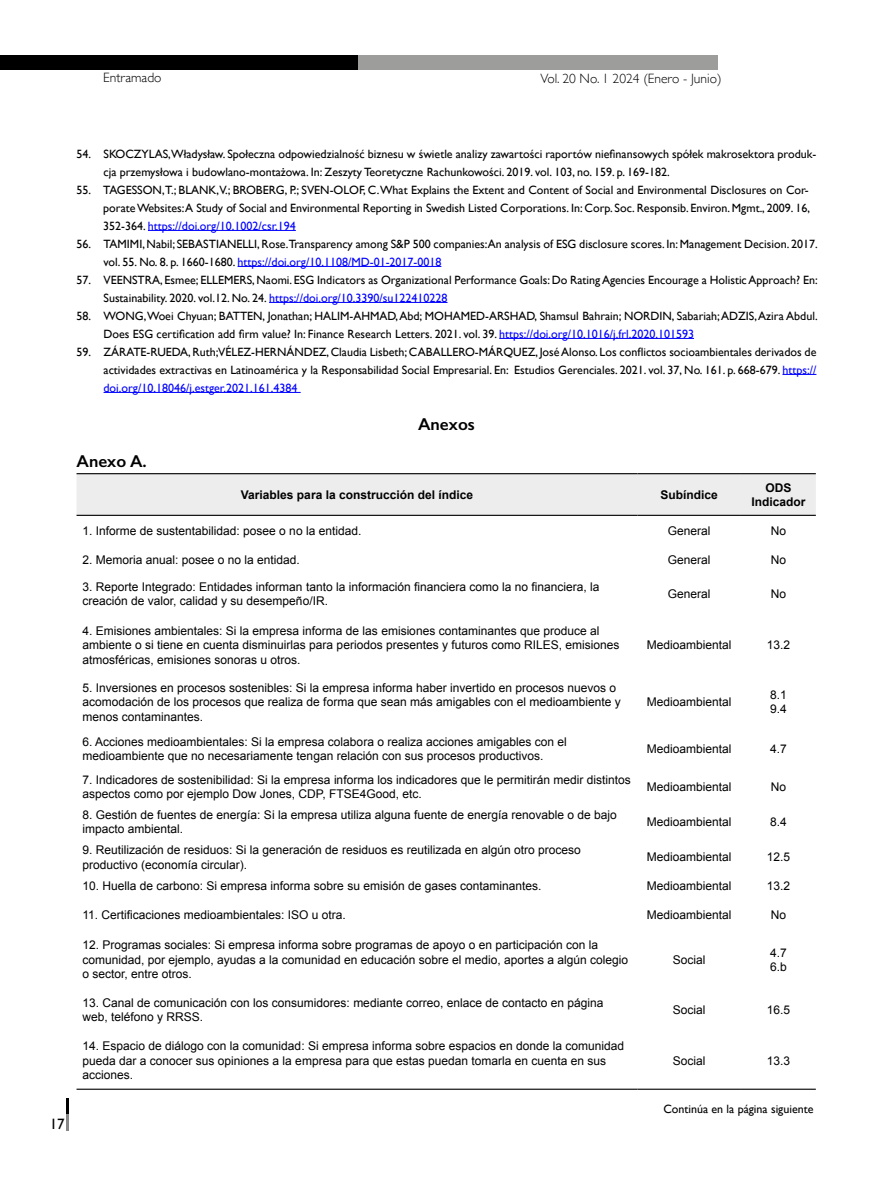
<style>
.page{position:relative;width:893px;height:1188px;background:#fff}
.page>*{position:absolute;margin:0;border:0;box-sizing:border-box;transform-origin:0 0}
.t1{font:600 17.25px "Gill Sans";color:#000}
.t2{font:15px "Gill Sans";color:#000}
.t3{font:300 13.5px "Gill Sans";color:#000}
.t4{font:12px/14.4px "Arial";color:#000}
.t5{font:12px/18px "Gill Sans";color:#000}
.t6{font:700 12px/14.4px "Arial";color:#000;text-align:center}
.s1{color:#00f}
</style>
<div class="page">
<svg style="left:66px;top:1099px;width:2px;height:31px"></svg>
<div style="left:358px;top:55px;width:360px;height:15px;background:#9d9d9c"></div>
<div style="left:0;top:55px;width:358px;height:15px;background:#000"></div>
<hr style="left:148px;top:230px;width:148px;height:1px;background:#00f">
<hr style="left:238px;top:266px;width:203px;height:1px;background:#00f">
<hr style="left:269px;top:302px;width:179px;height:1px;background:#00f">
<hr style="left:499px;top:338px;width:195px;height:1px;background:#00f">
<hr style="left:782px;top:374px;width:34px;height:1px;background:#00f">
<hr style="left:104px;top:392px;width:197px;height:1px;background:#00f">
<div style="left:77px;top:474px;width:739px;height:41px;background:#ededed"></div>
<hr style="left:77px;top:473px;width:560px;height:1px;background:#000">
<hr style="left:637px;top:473px;width:104px;height:1px;background:#000">
<hr style="left:741px;top:473px;width:75px;height:1px;background:#000">
<hr style="left:77px;top:515px;width:560px;height:1px;background:#000">
<hr style="left:637px;top:515px;width:104px;height:1px;background:#000">
<hr style="left:741px;top:515px;width:75px;height:1px;background:#000">
<hr style="left:77px;top:1089px;width:560px;height:1px;background:#000">
<hr style="left:637px;top:1089px;width:104px;height:1px;background:#000">
<hr style="left:741px;top:1089px;width:75px;height:1px;background:#000">
<p class="t3" style="left:103px;top:67px;width:60px">Entramado</p>
<p class="t3" style="left:540px;top:68px;width:183px">Vol. 20 No. 1 2024 (Enero - Junio)</p>
<p class="t2" style="left:50px;top:1115px;width:16px">17</p>
<p class="t2" style="left:39px;top:1116px;width:24px">238</p>
<p class="t5" style="left:104px;top:144px;width:714px;text-indent:-27px">54. SKOCZYLAS,Władysław. Społeczna odpowiedzialność biznesu w świetle analizy zawartości raportów niefinansowych spółek makrosektora produk&shy;cja przemysłowa i budowlano-montażowa. In: Zeszyty Teoretyczne Rachunkowości. 2019. vol. 103, no. 159. p. 169-182.</p>
<p class="t5" style="left:103px;top:180px;width:708px;text-align:justify;text-indent:-27px">55. TAGESSON,T.; BLANK,V.; BROBERG, P.; SVEN-OLOF, C.What Explains the Extent and Content of Social and Environmental Disclosures on Cor&shy;porate Websites:A Study of Social and Environmental Reporting in Swedish Listed Corporations. In: Corp. Soc. Responsib. Environ. Mgmt., 2009. 16, 352-364. <span class="s1">https://doi.org/10.1002/csr.194</span></p>
<p class="t5" style="left:104px;top:234px;width:716px;text-indent:-27px">56. TAMIMI, Nabil; SEBASTIANELLI, Rose.Transparency among S&amp;P 500 companies:An analysis of ESG disclosure scores. In:Management Decision. 2017. vol. 55. No. 8. p. 1660-1680. <span class="s1">https://doi.org/10.1108/MD-01-2017-0018</span></p>
<p class="t5" style="left:104px;top:270px;width:716px;text-indent:-27px">57. VEENSTRA, Esmee; ELLEMERS, Naomi. ESG Indicators as Organizational Performance Goals: Do Rating Agencies Encourage a Holistic Approach? En:<br>Sustainability. 2020. vol.12. No. 24. <span class="s1">https://doi.org/10.3390/su122410228</span></p>
<p class="t5" style="left:104px;top:306px;width:716px;text-indent:-27px">58. WONG, Woei Chyuan; BATTEN, Jonathan; HALIM-AHMAD, Abd; MOHAMED-ARSHAD, Shamsul Bahrain; NORDIN, Sabariah; ADZIS, Azira Abdul.<br>Does ESG certification add firm value? In: Finance Research Letters. 2021. vol. 39. <span class="s1">https://doi.org/10.1016/j.frl.2020.101593</span></p>
<p class="t5" style="left:104px;top:342px;width:714px;text-align:justify;text-indent:-27px">59. ZÁRATE-RUEDA, Ruth;VÉLEZ-HERNÁNDEZ, Claudia Lisbeth; CABALLERO-MÁRQUEZ, José Alonso. Los conflictos socioambientales derivados de actividades extractivas en Latinoamérica y la Responsabilidad Social Empresarial. En: Estudios Gerenciales. 2021. vol. 37, No. 161. p. 668-679. <span class="s1">https:// doi.org/10.18046/j.estger.2021.161.4384</span></p>
<h1 class="t1" style="left:418px;top:414px;width:58px">Anexos</h1>
<h1 class="t1" style="left:77px;top:451px;width:72px">Anexo A.</h1>
<p class="t6" style="left:241px;top:488px;width:234px">Variables para la construcción del índice</p>
<p class="t6" style="left:660px;top:488px;width:59px">Subíndice</p>
<p class="t6" style="left:751px;top:481px;width:56px">ODS<br>Indicador</p>
<p class="t4" style="left:83px;top:524px;width:280px">1. Informe de sustentabilidad: posee o no la entidad.</p>
<p class="t4" style="left:668px;top:524px;width:44px">General</p>
<p class="t4" style="left:771px;top:524px;width:17px">No</p>
<p class="t4" style="left:83px;top:553px;width:219px">2. Memoria anual: posee o no la entidad.</p>
<p class="t4" style="left:668px;top:553px;width:44px">General</p>
<p class="t4" style="left:771px;top:553px;width:17px">No</p>
<p class="t4" style="left:83px;top:579px;width:518px">3. Reporte Integrado: Entidades informan tanto la información financiera como la no financiera, la creación de valor, calidad y su desempeño/IR.</p>
<p class="t4" style="left:668px;top:587px;width:44px">General</p>
<p class="t4" style="left:771px;top:587px;width:17px">No</p>
<p class="t4" style="left:83px;top:623px;width:538px">4. Emisiones ambientales: Si la empresa informa de las emisiones contaminantes que produce al ambiente o si tiene en cuenta disminuirlas para periodos presentes y futuros como RILES, emisiones atmosféricas, emisiones sonoras u otros.</p>
<p class="t4" style="left:647px;top:638px;width:86px">Medioambiental</p>
<p class="t4" style="left:767px;top:638px;width:25px">13.2</p>
<p class="t4" style="left:83px;top:681px;width:540px">5. Inversiones en procesos sostenibles: Si la empresa informa haber invertido en procesos nuevos o acomodación de los procesos que realiza de forma que sean más amigables con el medioambiente y menos contaminantes.</p>
<p class="t4" style="left:647px;top:695px;width:86px">Medioambiental</p>
<p class="t4" style="left:770px;top:688px;width:18px">8.1<br>9.4</p>
<p class="t4" style="left:83px;top:734px;width:486px">6. Acciones medioambientales: Si la empresa colabora o realiza acciones amigables con el medioambiente que no necesariamente tengan relación con sus procesos productivos.</p>
<p class="t4" style="left:647px;top:742px;width:86px">Medioambiental</p>
<p class="t4" style="left:770px;top:742px;width:18px">4.7</p>
<p class="t4" style="left:83px;top:773px;width:550px">7. Indicadores de sostenibilidad: Si la empresa informa los indicadores que le permitirán medir distintos aspectos como por ejemplo Dow Jones, CDP, FTSE4Good, etc.</p>
<p class="t4" style="left:647px;top:780px;width:86px">Medioambiental</p>
<p class="t4" style="left:771px;top:780px;width:17px">No</p>
<p class="t4" style="left:83px;top:808px;width:536px">8. Gestión de fuentes de energía: Si la empresa utiliza alguna fuente de energía renovable o de bajo impacto ambiental.</p>
<p class="t4" style="left:647px;top:815px;width:86px">Medioambiental</p>
<p class="t4" style="left:770px;top:815px;width:18px">8.4</p>
<p class="t4" style="left:83px;top:843px;width:500px">9. Reutilización de residuos: Si la generación de residuos es reutilizada en algún otro proceso productivo (economía circular).</p>
<p class="t4" style="left:647px;top:850px;width:86px">Medioambiental</p>
<p class="t4" style="left:767px;top:850px;width:25px">12.5</p>
<p class="t4" style="left:83px;top:879px;width:460px">10. Huella de carbono: Si empresa informa sobre su emisión de gases contaminantes.</p>
<p class="t4" style="left:647px;top:879px;width:86px">Medioambiental</p>
<p class="t4" style="left:767px;top:879px;width:25px">13.2</p>
<p class="t4" style="left:83px;top:907px;width:265px">11. Certificaciones medioambientales: ISO u otra.</p>
<p class="t4" style="left:647px;top:907px;width:86px">Medioambiental</p>
<p class="t4" style="left:771px;top:907px;width:17px">No</p>
<p class="t4" style="left:83px;top:938px;width:547px">12. Programas sociales: Si empresa informa sobre programas de apoyo o en participación con la comunidad, por ejemplo, ayudas a la comunidad en educación sobre el medio, aportes a algún colegio o sector, entre otros.</p>
<p class="t4" style="left:673px;top:952px;width:34px">Social</p>
<p class="t4" style="left:770px;top:945px;width:18px">4.7<br>6.b</p>
<p class="t4" style="left:83px;top:995px;width:522px">13. Canal de comunicación con los consumidores: mediante correo, enlace de contacto en página web, teléfono y RRSS.</p>
<p class="t4" style="left:673px;top:1003px;width:34px">Social</p>
<p class="t4" style="left:767px;top:1003px;width:25px">16.5</p>
<p class="t4" style="left:83px;top:1039px;width:543px">14. Espacio de diálogo con la comunidad: Si empresa informa sobre espacios en donde la comunidad pueda dar a conocer sus opiniones a la empresa para que estas puedan tomarla en cuenta en sus acciones.</p>
<p class="t4" style="left:673px;top:1053px;width:34px">Social</p>
<p class="t4" style="left:767px;top:1053px;width:25px">13.3</p>
<p class="t5" style="left:663px;top:1100px;width:152px">Continúa en la página siguiente</p>
</div>
